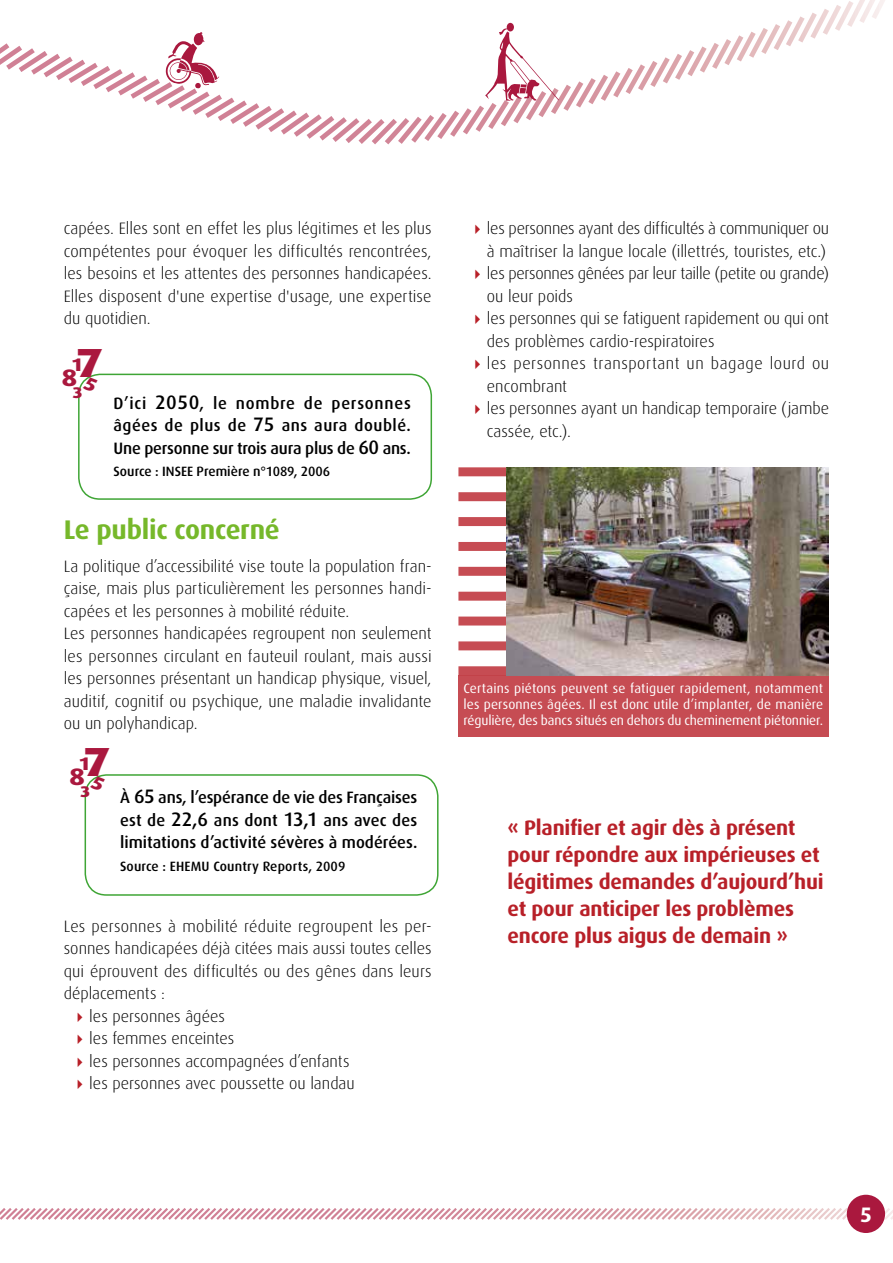
<style>
.page{position:relative;width:893px;height:1263px;background:#fff}
.page>*{position:absolute;margin:0;border:0;box-sizing:border-box;transform-origin:0 0}
.t1{font:800 40.65px "Dax OT";color:#aa183e;scale:1.16 1}
.t2{font:700 27px "Dax OT";letter-spacing:-.01em;color:#76b82a}
.t3{font:800 23.85px "Dax OT";color:#aa183e;scale:1.16 1}
.t4{font:700 21px/27px "Dax OT";letter-spacing:-.01em;color:#b82028}
.t5{font:700 21px "Dax OT";color:#fff}
.t6{font:800 18.15px "Dax OT";color:#aa183e;scale:1.16 1}
.t7{font:300 16.5px/22.5px "Dax OT";color:#000}
.t8{font:500 16.5px/22.5px "Dax OT";color:#000;text-align:justify}
.t9{font:800 15.45px "Dax OT";color:#aa183e;scale:1.16 1}
.t10{font:13.5px/16.2px "Dax OT";letter-spacing:-.01em;color:#fff;text-align:justify}
.t11{font:500 13.5px "Dax OT";letter-spacing:.005em;color:#000}
.s1{font-size:19.5px}
</style>
<div class="page">
<svg style="left:0;top:0;width:885px;height:145px"></svg>
<svg style="left:485px;top:23px;width:74px;height:78px"></svg>
<svg style="left:165px;top:32px;width:54px;height:57px"></svg>
<svg style="left:0;top:1205px;width:893px;height:17px"></svg>
<div style="left:847px;top:1195px;width:38px;height:38px;background:#aa183e;border-radius:50%"></div>
<div style="left:85px;top:774px;width:354px;height:122px;border:2px solid #3fa535;border-radius:21px"></div>
<div style="left:78px;top:374px;width:354px;height:126px;border:2px solid #3fa535;border-radius:21px"></div>
<div style="left:458px;top:675px;width:370px;height:62px;background:#c64c53"></div>
<div style="left:458px;top:467px;width:48px;height:9px;background:#c64c53"></div>
<div style="left:458px;top:492px;width:48px;height:9px;background:#c64c53"></div>
<div style="left:458px;top:517px;width:48px;height:9px;background:#c64c53"></div>
<div style="left:458px;top:542px;width:48px;height:9px;background:#c64c53"></div>
<div style="left:458px;top:567px;width:48px;height:9px;background:#c64c53"></div>
<div style="left:458px;top:592px;width:48px;height:9px;background:#c64c53"></div>
<div style="left:458px;top:616px;width:48px;height:9px;background:#c64c53"></div>
<div style="left:458px;top:641px;width:48px;height:9px;background:#c64c53"></div>
<div style="left:458px;top:666px;width:48px;height:9px;background:#c64c53"></div>
<img style="left:506px;top:467px;width:322px;height:208px">
<svg style="left:90px;top:776px;width:16px;height:9px"></svg>
<svg style="left:83px;top:377px;width:12px;height:8px"></svg>
<p class="t7" style="left:64px;top:217px;width:369px;text-align:justify">capées. Elles sont en effet les plus légitimes et les plus compétentes pour évoquer les difficultés rencontrées, les besoins et les attentes des personnes handicapées.<br>Elles disposent d'une expertise d'usage, une expertise du quotidien.</p>
<h1 class="t1" style="left:76px;top:339px;width:25px">7</h1>
<p class="t6" style="left:71px;top:354px;width:12px">1</p>
<h3 class="t3" style="left:62px;top:364px;width:15px">8</h3>
<p class="t9" style="left:73px;top:384px;width:10px">3</p>
<p class="t8" style="left:114px;top:392px;width:299px">D’ici <span class="s1">2050</span>, le nombre de personnes âgées de plus de <span class="s1">75</span> ans aura doublé.<br>Une personne sur trois aura plus de <span class="s1">60</span> ans.</p>
<p class="t11" style="left:114px;top:464px;width:218px">Source : INSEE Première n°1089, 2006</p>
<h2 class="t2" style="left:64px;top:514px;width:218px">Le public concerné</h2>
<p class="t7" style="left:64px;top:555px;width:369px">La politique d’accessibilité vise toute la population fran&shy;çaise, mais plus particulièrement les personnes handi&shy;capées et les personnes à mobilité réduite.<br>Les personnes handicapées regroupent non seulement les personnes circulant en fauteuil roulant, mais aussi les personnes présentant un handicap physique, visuel, auditif, cognitif ou psychique, une maladie invalidante ou un polyhandicap.</p>
<h1 class="t1" style="left:83px;top:739px;width:25px">7</h1>
<p class="t6" style="left:79px;top:753px;width:12px">1</p>
<h3 class="t3" style="left:69px;top:763px;width:15px">8</h3>
<p class="t9" style="left:80px;top:783px;width:10px">3</p>
<p class="t8" style="left:120px;top:786px;width:299px">À <span class="s1">65</span> ans, l’espérance de vie des Françaises est de <span class="s1">22,6</span> ans dont <span class="s1">13,1</span> ans avec des limitations d’activité sévères à modérées.</p>
<p class="t11" style="left:120px;top:859px;width:227px">Source : EHEMU Country Reports, 2009</p>
<p class="t7" style="left:64px;top:915px;width:369px">Les personnes à mobilité réduite regroupent les per-</p>
<p class="t7" style="left:64px;top:937px;width:369px">sonnes handicapées déjà citées mais aussi toutes celles</p>
<p class="t7" style="left:64px;top:960px;width:369px">qui éprouvent des difficultés ou des gênes dans leurs</p>
<p class="t7" style="left:64px;top:982px;width:103px">déplacements :</p>
<p class="t7" style="left:89px;top:1005px;width:137px">les personnes âgées</p>
<p class="t7" style="left:89px;top:1027px;width:146px">les femmes enceintes</p>
<p class="t7" style="left:89px;top:1050px;width:262px">les personnes accompagnées d’enfants</p>
<p class="t7" style="left:89px;top:1072px;width:267px">les personnes avec poussette ou landau</p>
<p class="t7" style="left:487px;top:217px;width:344px">les personnes ayant des difficultés à communiquer ou à maîtriser la langue locale (illettrés, touristes, etc.) les personnes gênées par leur taille (petite ou grande) ou leur poids<br>les personnes qui se fatiguent rapidement ou qui ont des problèmes cardio-respiratoires<br>les personnes transportant un bagage lourd ou encombrant<br>les personnes ayant un handicap temporaire (jambe cassée, etc.).</p>
<p class="t10" style="left:463px;top:680px;width:361px">Certains piétons peuvent se fatiguer rapidement, notamment les personnes âgées. Il est donc utile d’implanter, de manière régulière, des bancs situés en dehors du cheminement piétonnier.</p>
<p class="t4" style="left:507px;top:814px;width:318px">« Planifier et agir dès à présent pour répondre aux impérieuses et légitimes demandes d’aujourd’hui et pour anticiper les problèmes encore plus aigus de demain »</p>
<p class="t5" style="left:860px;top:1203px;width:13px">5</p>
</div>
